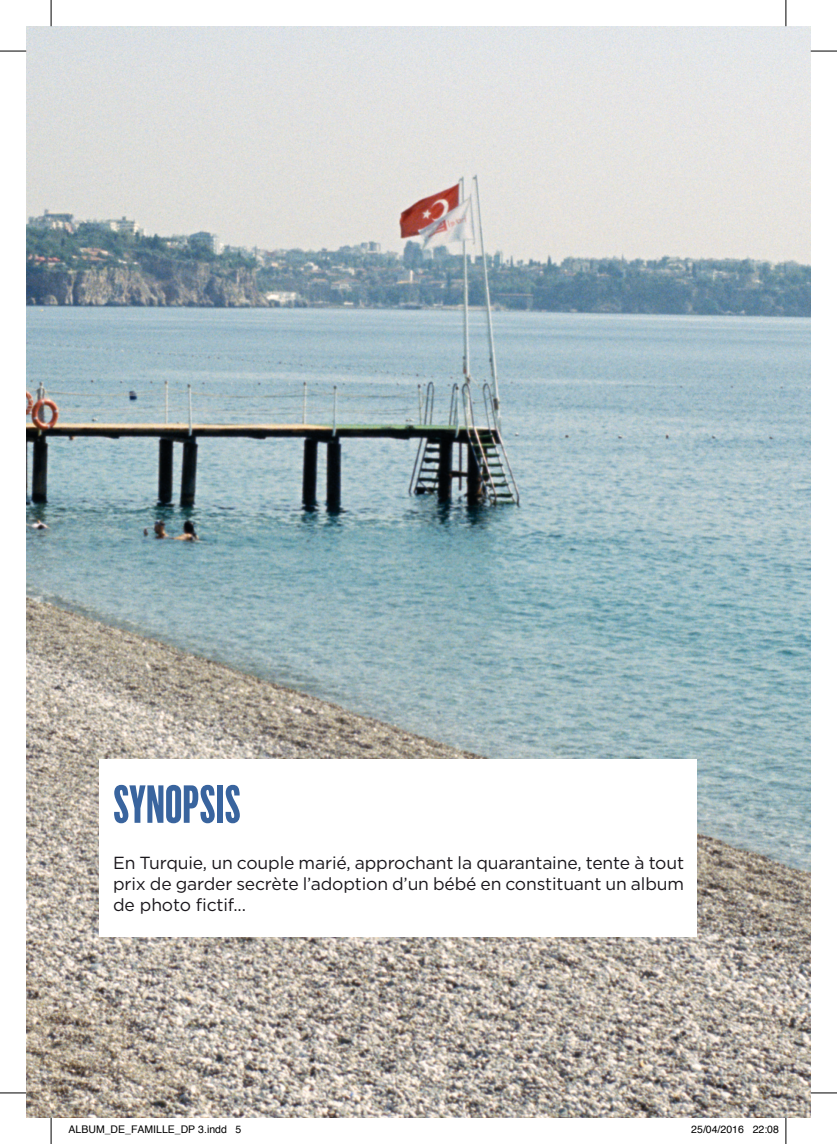
<style>
.page{position:relative;width:837px;height:1144px;background:#fff}
.page>*{position:absolute;margin:0;border:0;box-sizing:border-box;transform-origin:0 0}
.t1{font:700 52.5px "Flama Ultracondensed";letter-spacing:.005em;color:#39649e}
.t2{font:17.5px/21px "Gotham";letter-spacing:-.01em;color:#1a171c;text-align:justify}
.t3{font:10.5px "Helvetica";color:#000}
</style>
<div class="page">
<img style="left:26px;top:26px;width:784px;height:1092px">
<div style="left:99px;top:759px;width:597px;height:178px;background:#fff"></div>
<svg style="left:0;top:51px;width:26px;height:1px"></svg>
<svg style="left:810px;top:51px;width:26px;height:1px"></svg>
<svg style="left:0;top:1092px;width:26px;height:1px"></svg>
<svg style="left:810px;top:1092px;width:26px;height:1px"></svg>
<svg style="left:51px;top:0;width:1px;height:26px"></svg>
<svg style="left:51px;top:1118px;width:1px;height:26px"></svg>
<svg style="left:785px;top:0;width:1px;height:26px"></svg>
<svg style="left:785px;top:1118px;width:1px;height:26px"></svg>
<h1 class="t1" style="left:113px;top:772px;width:129px">SYNOPSIS</h1>
<p class="t2" style="left:113px;top:851px;width:572px">En Turquie, un couple marié, approchant la quarantaine, tente à tout prix de garder secrète l’adoption d’un bébé en constituant un album de photo fictif...</p>
<p class="t3" style="left:69px;top:1122px;width:174px">ALBUM_DE_FAMILLE_DP 3.indd 5</p>
<p class="t3" style="left:691px;top:1122px;width:89px">25/04/2016 22:08</p>
</div>
